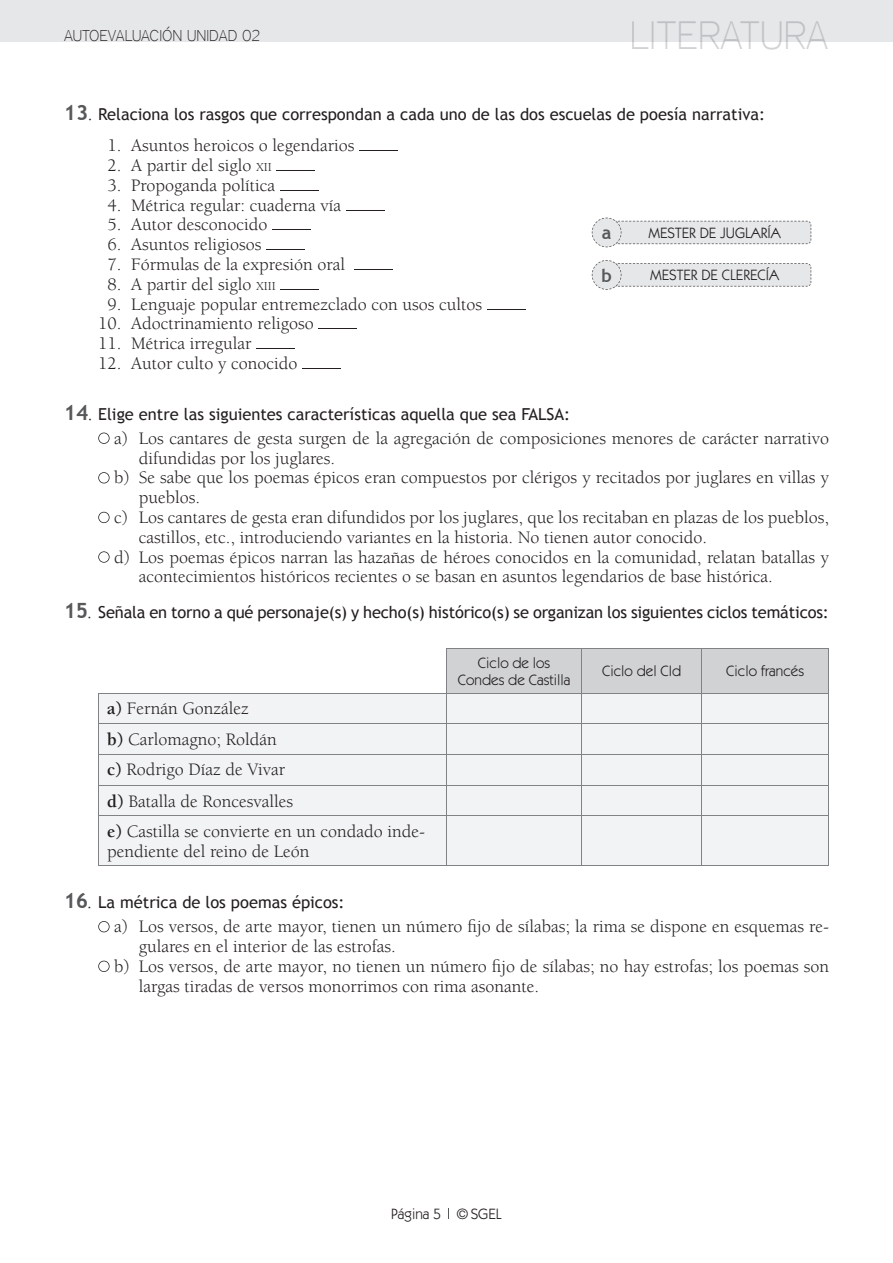
<style>
.page{position:relative;width:893px;height:1263px;background:#fff}
.page>*{position:absolute;margin:0;border:0;box-sizing:border-box;transform-origin:0 0}
.t1{font:100 39.45px "District";color:#d1d2d4}
.t2{font:18px/30.6px "Berkeley Std";color:#231f20}
.t3{font:700 18px "Trebuchet MS";color:#57585a}
.t4{font:16.5px "Trebuchet MS";color:#231f20}
.t5{font:100 15.6px "District";color:#231f20}
.t6{font:15px/16.5px "ITC Kabel Std";color:#231f20;text-align:center}
.s1{font-weight:700;font-size:21px;color:#57585a}
.s2{font-family:"District";font-weight:100;font-size:21px}
.s3{font-size:12.6px}
.s4{font-weight:700}
</style>
<div class="page">
<div style="left:0;top:0;width:893px;height:41px;background:#e6e7e9"></div>
<hr style="left:359px;top:150px;width:39px;height:1px;background:#231f20">
<hr style="left:277px;top:170px;width:38px;height:1px;background:#231f20">
<hr style="left:280px;top:190px;width:39px;height:1px;background:#231f20">
<hr style="left:346px;top:210px;width:39px;height:1px;background:#231f20">
<hr style="left:272px;top:230px;width:39px;height:1px;background:#231f20">
<hr style="left:266px;top:249px;width:39px;height:1px;background:#231f20">
<hr style="left:354px;top:269px;width:39px;height:1px;background:#231f20">
<hr style="left:280px;top:289px;width:39px;height:1px;background:#231f20">
<hr style="left:487px;top:309px;width:38px;height:1px;background:#231f20">
<hr style="left:318px;top:329px;width:39px;height:1px;background:#231f20">
<hr style="left:256px;top:348px;width:39px;height:1px;background:#231f20">
<hr style="left:302px;top:368px;width:39px;height:1px;background:#231f20">
<svg style="left:592px;top:218px;width:219px;height:29px"></svg>
<svg style="left:592px;top:260px;width:219px;height:30px"></svg>
<svg style="left:98px;top:433px;width:12px;height:11px"></svg>
<svg style="left:98px;top:472px;width:12px;height:11px"></svg>
<svg style="left:98px;top:512px;width:12px;height:11px"></svg>
<svg style="left:98px;top:551px;width:12px;height:12px"></svg>
<div style="left:447px;top:649px;width:381px;height:44px;background:#d1d2d4"></div>
<div style="left:99px;top:694px;width:729px;height:171px;background:#f2f3f4"></div>
<hr style="left:446px;top:648px;width:136px;height:1px;background:#808285">
<hr style="left:582px;top:648px;width:120px;height:1px;background:#808285">
<hr style="left:581px;top:649px;width:1px;height:44px;background:#808285">
<hr style="left:702px;top:648px;width:127px;height:1px;background:#808285">
<hr style="left:701px;top:649px;width:1px;height:44px;background:#808285">
<hr style="left:828px;top:649px;width:1px;height:44px;background:#808285">
<hr style="left:98px;top:693px;width:1px;height:30px;background:#808285">
<hr style="left:446px;top:693px;width:136px;height:1px;background:#808285">
<hr style="left:446px;top:693px;width:1px;height:30px;background:#808285">
<hr style="left:582px;top:693px;width:120px;height:1px;background:#808285">
<hr style="left:581px;top:693px;width:1px;height:30px;background:#808285">
<hr style="left:702px;top:693px;width:127px;height:1px;background:#808285">
<hr style="left:701px;top:693px;width:1px;height:30px;background:#808285">
<hr style="left:828px;top:693px;width:1px;height:30px;background:#808285">
<hr style="left:98px;top:723px;width:348px;height:1px;background:#808285">
<hr style="left:98px;top:724px;width:1px;height:30px;background:#808285">
<hr style="left:446px;top:723px;width:136px;height:1px;background:#808285">
<hr style="left:446px;top:724px;width:1px;height:30px;background:#808285">
<hr style="left:582px;top:723px;width:120px;height:1px;background:#808285">
<hr style="left:581px;top:724px;width:1px;height:30px;background:#808285">
<hr style="left:702px;top:723px;width:127px;height:1px;background:#808285">
<hr style="left:701px;top:724px;width:1px;height:30px;background:#808285">
<hr style="left:828px;top:724px;width:1px;height:30px;background:#808285">
<hr style="left:98px;top:754px;width:348px;height:1px;background:#808285">
<hr style="left:98px;top:754px;width:1px;height:31px;background:#808285">
<hr style="left:446px;top:754px;width:136px;height:1px;background:#808285">
<hr style="left:446px;top:754px;width:1px;height:31px;background:#808285">
<hr style="left:582px;top:754px;width:120px;height:1px;background:#808285">
<hr style="left:581px;top:754px;width:1px;height:31px;background:#808285">
<hr style="left:702px;top:754px;width:127px;height:1px;background:#808285">
<hr style="left:701px;top:754px;width:1px;height:31px;background:#808285">
<hr style="left:828px;top:754px;width:1px;height:31px;background:#808285">
<hr style="left:98px;top:785px;width:348px;height:1px;background:#808285">
<svg style="left:98px;top:786px;width:1px;height:29px"></svg>
<hr style="left:446px;top:785px;width:136px;height:1px;background:#808285">
<svg style="left:446px;top:786px;width:1px;height:29px"></svg>
<hr style="left:582px;top:785px;width:120px;height:1px;background:#808285">
<svg style="left:581px;top:786px;width:1px;height:29px"></svg>
<hr style="left:702px;top:785px;width:127px;height:1px;background:#808285">
<svg style="left:701px;top:786px;width:1px;height:29px"></svg>
<svg style="left:828px;top:786px;width:1px;height:29px"></svg>
<hr style="left:98px;top:815px;width:348px;height:1px;background:#808285">
<hr style="left:98px;top:816px;width:1px;height:49px;background:#808285">
<hr style="left:446px;top:815px;width:136px;height:1px;background:#808285">
<hr style="left:446px;top:816px;width:1px;height:49px;background:#808285">
<hr style="left:582px;top:815px;width:120px;height:1px;background:#808285">
<hr style="left:581px;top:816px;width:1px;height:49px;background:#808285">
<hr style="left:702px;top:815px;width:127px;height:1px;background:#808285">
<hr style="left:701px;top:816px;width:1px;height:49px;background:#808285">
<hr style="left:828px;top:816px;width:1px;height:49px;background:#808285">
<hr style="left:98px;top:865px;width:348px;height:1px;background:#808285">
<hr style="left:446px;top:865px;width:136px;height:1px;background:#808285">
<hr style="left:582px;top:865px;width:120px;height:1px;background:#808285">
<hr style="left:702px;top:865px;width:127px;height:1px;background:#808285">
<hr style="left:446px;top:649px;width:1px;height:44px;background:#808285">
<hr style="left:98px;top:693px;width:348px;height:1px;background:#808285">
<svg style="left:98px;top:921px;width:12px;height:11px"></svg>
<svg style="left:98px;top:961px;width:12px;height:11px"></svg>
<p class="t5" style="left:64px;top:27px;width:198px">AUTOEVALUACIÓN UNIDAD 02</p>
<h1 class="t1" style="left:629px;top:12px;width:201px">LITERATURA</h1>
<p class="t4" style="left:64px;top:104px;width:703px"><span class="s1">13</span><span class="s2">.</span> Relaciona los rasgos que correspondan a cada uno de las dos escuelas de poesía narrativa:</p>
<p class="t2" style="left:108px;top:130px;width:248px">1. Asuntos heroicos o legendarios</p>
<p class="t2" style="left:108px;top:150px;width:166px">2. A partir del siglo <span class="s3">XII</span></p>
<p class="t2" style="left:108px;top:170px;width:169px">3. Propoganda política</p>
<p class="t2" style="left:108px;top:190px;width:235px">4. Métrica regular: cuaderna vía</p>
<p class="t2" style="left:108px;top:210px;width:161px">5. Autor desconocido</p>
<p class="t2" style="left:108px;top:229px;width:155px">6. Asuntos religiosos</p>
<p class="t2" style="left:108px;top:249px;width:239px">7. Fórmulas de la expresión oral</p>
<p class="t2" style="left:108px;top:269px;width:170px">8. A partir del siglo <span class="s3">XIII</span></p>
<p class="t2" style="left:108px;top:289px;width:376px">9. Lenguaje popular entremezclado con usos cultos</p>
<p class="t2" style="left:98px;top:309px;width:217px">10. Adoctrinamiento religoso</p>
<p class="t2" style="left:98px;top:328px;width:155px">11. Métrica irregular</p>
<p class="t2" style="left:98px;top:348px;width:201px">12. Autor culto y conocido</p>
<p class="t3" style="left:602px;top:221px;width:11px">a</p>
<p class="t6" style="left:648px;top:225px;width:134px">MESTER DE JUGLARÍA</p>
<p class="t3" style="left:601px;top:264px;width:12px">b</p>
<p class="t6" style="left:650px;top:267px;width:131px">MESTER DE CLERECÍA</p>
<p class="t4" style="left:64px;top:404px;width:508px"><span class="s1">14</span><span class="s2">.</span> Elige entre las siguientes características aquella que sea FALSA:</p>
<p class="t2" style="left:114px;top:423px;width:716px">a) Los cantares de gesta surgen de la agregación de composiciones menores de carácter narrativo</p>
<p class="t2" style="left:139px;top:443px;width:198px">difundidas por los juglares.</p>
<p class="t2" style="left:114px;top:463px;width:716px">b) Se sabe que los poemas épicos eran compuestos por clérigos y recitados por juglares en villas y</p>
<p class="t2" style="left:139px;top:483px;width:63px">pueblos.</p>
<p class="t2" style="left:114px;top:502px;width:716px">c) Los cantares de gesta eran difundidos por los juglares, que los recitaban en plazas de los pueblos,</p>
<p class="t2" style="left:139px;top:522px;width:570px">castillos, etc., introduciendo variantes en la historia. No tienen autor conocido.</p>
<p class="t2" style="left:114px;top:542px;width:716px">d) Los poemas épicos narran las hazañas de héroes conocidos en la comunidad, relatan batallas y</p>
<p class="t2" style="left:139px;top:562px;width:635px">acontecimientos históricos recientes o se basan en asuntos legendarios de base histórica.</p>
<p class="t4" style="left:64px;top:603px;width:767px"><span class="s1">15</span><span class="s2">.</span> Señala en torno a qué personaje(s) y hecho(s) histórico(s) se organizan los siguientes ciclos temáticos:</p>
<p class="t6" style="left:458px;top:655px;width:114px">Ciclo de los<br>Condes de Castilla</p>
<p class="t6" style="left:602px;top:663px;width:81px">Ciclo del CId</p>
<p class="t6" style="left:726px;top:663px;width:79px">Ciclo francés</p>
<p class="t2" style="left:107px;top:694px;width:320px"><span class="s4">a)</span> Fernán González<br><span class="s4">b)</span> Carlomagno; Roldán<br><span class="s4">c)</span> Rodrigo Díaz de Vivar<br><span class="s4">d)</span> Batalla de Roncesvalles<br><span class="s4">e)</span> Castilla se convierte en un condado inde-</p>
<p class="t2" style="left:107px;top:836px;width:204px">pendiente del reino de León</p>
<p class="t4" style="left:64px;top:893px;width:282px"><span class="s1">16</span><span class="s2">.</span> La métrica de los poemas épicos:</p>
<p class="t2" style="left:114px;top:912px;width:716px">a) Los versos, de arte mayor, tienen un número jo de sílabas; la rima se dispone en esquemas re-</p>
<p class="t2" style="left:139px;top:931px;width:259px">gulares en el interior de las estrofas.</p>
<p class="t2" style="left:114px;top:951px;width:716px">b) Los versos, de arte mayor, no tienen un número jo de sílabas; no hay estrofas; los poemas son</p>
<p class="t2" style="left:139px;top:971px;width:402px">largas tiradas de versos monorrimos con rima asonante.</p>
<p class="t6" style="left:391px;top:1205px;width:112px">Página 5 © SGEL</p>
</div>
